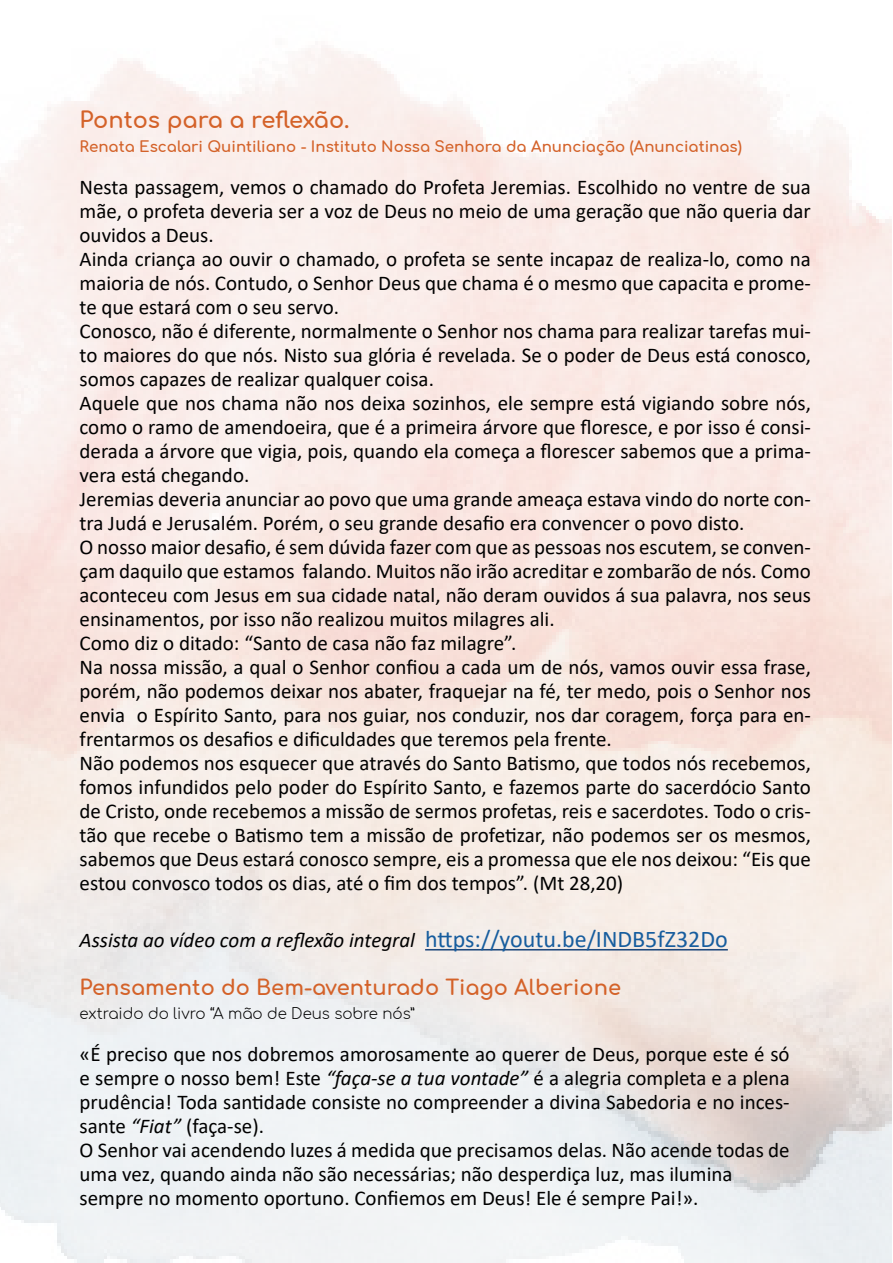
<style>
.page{position:relative;width:893px;height:1263px;background:#fff}
.page>*{position:absolute;margin:0;border:0;box-sizing:border-box;transform-origin:0 0}
.Normal1{font:700 22.5px "Comfortaa";color:#d46229}
.Normal1-2{font:21px/24px "Calibri";color:#000;text-align:justify}
.Normal1-3{font:italic 21px "Calibri";color:#000}
.Normal1-4{font:700 21px "Comfortaa";color:#d46229}
.Normal1-5{font:700 15px "Comfortaa";color:#d46229}
.Normal1-6{font:300 15px "Comfortaa";color:#000}
.s1{font-style:normal;font-size:24px;color:#175d9e}
.s2{font-style:italic}
</style>
<div class="page">
<hr style="left:425px;top:949px;width:303px;height:1px;background:#1f497d">
<p class="Normal1" style="left:80px;top:99px;width:272px">Pontos para a reflexão.</p>
<p class="Normal1-5" style="left:80px;top:133px;width:664px">Renata Escalari Quintiliano - Instituto Nossa Senhora da Anunciação (Anunciatinas)</p>
<p class="Normal1-2" style="left:80px;top:174px;width:733px">Nesta passagem, vemos o chamado do Profeta Jeremias. Escolhido no ventre de sua mãe, o profeta deveria ser a voz de Deus no meio de uma geração que não queria dar ouvidos a Deus.</p>
<p class="Normal1-2" style="left:80px;top:246px;width:733px">Ainda criança ao ouvir o chamado, o profeta se sente incapaz de realiza-lo, como na maioria de nós. Contudo, o Senhor Deus que chama é o mesmo que capacita e prome&shy;te que estará com o seu servo.</p>
<p class="Normal1-2" style="left:80px;top:318px;width:733px">Conosco, não é diferente, normalmente o Senhor nos chama para realizar tarefas mui&shy;to maiores do que nós. Nisto sua glória é revelada. Se o poder de Deus está conosco, somos capazes de realizar qualquer coisa.</p>
<p class="Normal1-2" style="left:80px;top:390px;width:733px">Aquele que nos chama não nos deixa sozinhos, ele sempre está vigiando sobre nós, como o ramo de amendoeira, que é a primeira árvore que floresce, e por isso é consi&shy;derada a árvore que vigia, pois, quando ela começa a florescer sabemos que a prima&shy;vera está chegando.</p>
<p class="Normal1-2" style="left:80px;top:486px;width:733px">Jeremias deveria anunciar ao povo que uma grande ameaça estava vindo do norte con&shy;tra Judá e Jerusalém. Porém, o seu grande desafio era convencer o povo disto.</p>
<p class="Normal1-2" style="left:80px;top:534px;width:733px">O nosso maior desafio, é sem dúvida fazer com que as pessoas nos escutem, se conven&shy;çam daquilo que estamos falando. Muitos não irão acreditar e zombarão de nós. Como aconteceu com Jesus em sua cidade natal, não deram ouvidos á sua palavra, nos seus ensinamentos, por isso não realizou muitos milagres ali.</p>
<p class="Normal1-2" style="left:80px;top:630px;width:438px">Como diz o ditado: “Santo de casa não faz milagre”.</p>
<p class="Normal1-2" style="left:80px;top:654px;width:733px">Na nossa missão, a qual o Senhor confiou a cada um de nós, vamos ouvir essa frase, porém, não podemos deixar nos abater, fraquejar na fé, ter medo, pois o Senhor nos envia o Espírito Santo, para nos guiar, nos conduzir, nos dar coragem, força para en&shy;frentarmos os desafios e dificuldades que teremos pela frente.</p>
<p class="Normal1-2" style="left:80px;top:750px;width:733px">Não podemos nos esquecer que através do Santo Batismo, que todos nós recebemos, fomos infundidos pelo poder do Espírito Santo, e fazemos parte do sacerdócio Santo de Cristo, onde recebemos a missão de sermos profetas, reis e sacerdotes. Todo o cris&shy;tão que recebe o Batismo tem a missão de profetizar, não podemos ser os mesmos, sabemos que Deus estará conosco sempre, eis a promessa que ele nos deixou: “Eis que estou convosco todos os dias, até o fim dos tempos”. (Mt 28,20)</p>
<p class="Normal1-3" style="left:80px;top:925px;width:650px">Assista ao vídeo com a reflexão integral <span class="s1">https://youtu.be/INDB5fZ32Do</span></p>
<p class="Normal1-4" style="left:80px;top:968px;width:543px">Pensamento do Bem-aventurado Tiago Alberione</p>
<p class="Normal1-6" style="left:80px;top:1000px;width:337px">extraido do livro “A mão de Deus sobre nós”</p>
<p class="Normal1-2" style="left:80px;top:1041px;width:712px">«É preciso que nos dobremos amorosamente ao querer de Deus, porque este é só e sempre o nosso bem! Este <span class="s2">“faça-se a tua vontade”</span> é a alegria completa e a plena prudência! Toda santidade consiste no compreender a divina Sabedoria e no inces&shy;sante <span class="s2">“Fiat”</span> (faça-se).</p>
<p class="Normal1-2" style="left:80px;top:1137px;width:712px">O Senhor vai acendendo luzes á medida que precisamos delas. Não acende todas de uma vez, quando ainda não são necessárias; não desperdiça luz, mas ilumina</p>
<p class="Normal1-2" style="left:80px;top:1185px;width:620px">sempre no momento oportuno. Confiemos em Deus! Ele é sempre Pai!».</p>
</div>
